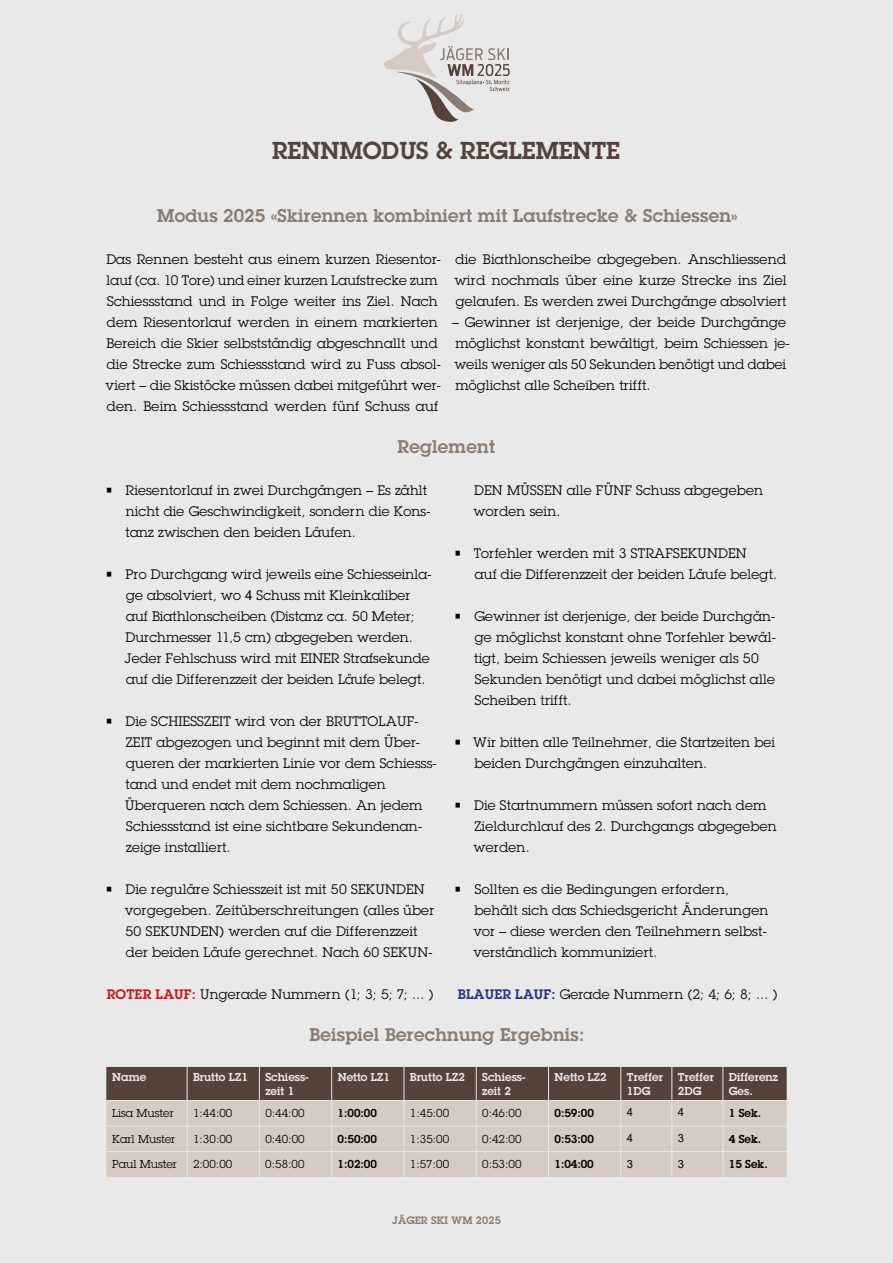
<style>
.page{position:relative;width:893px;height:1263px;background:#e9e9e9}
.page>*{position:absolute;margin:0;border:0;box-sizing:border-box;transform-origin:0 0}
.t1{font:600 24px "Lubalin Graph Std";color:#55433b}
.t2{font:600 18px "Lubalin Graph Std";letter-spacing:.015em;color:#897c72}
.t3{font:13.5px/21px "Lubalin Graph Std";letter-spacing:.015em;color:#000}
.t4{font:11.25px "Lubalin Graph Std";color:#000}
.t5{font:600 11.25px/13.5px "Lubalin Graph Std";color:#e9e9e9}
.t6{font:600 11.25px "Lubalin Graph Std";color:#000}
.t7{font:11.25px "Arial";color:#000}
.t8{font:600 10.5px "Lubalin Graph Std";letter-spacing:.015em;color:#897c72}
.s1{font-family:"Arial"}
.s2{font-weight:600;color:#cd1719}
.s3{font-weight:600;color:#283583}
</style>
<div class="page">
<svg style="left:383px;top:13px;width:127px;height:109px"></svg>
<svg style="left:106px;top:1067px;width:681px;height:110px;background:#afa39c"></svg>
<h1 class="t1" style="left:272px;top:135px;width:350px">RENNMODUS &amp; REGLEMENTE</h1>
<h2 class="t2" style="left:157px;top:204px;width:582px">Modus 2025 «Skirennen kombiniert mit Laufstrecke &amp; Schiessen»</h2>
<p class="t3" style="left:106px;top:249px;width:337px">Das Rennen besteht aus einem kurzen Riesentor&shy;lauf (ca. 10 Tore) und einer kurzen Laufstrecke zum Schiessstand und in Folge weiter ins Ziel. Nach dem Riesentorlauf werden in einem markierten Bereich die Skier selbstständig abgeschnallt und die Strecke zum Schiessstand wird zu Fuss absol&shy;viert – die Skistöcke müssen dabei mitgeführt wer&shy;den. Beim Schiessstand werden fünf Schuss auf</p>
<p class="t3" style="left:454px;top:249px;width:334px;text-align:justify">die Biathlonscheibe abgegeben. Anschliessend wird nochmals über eine kurze Strecke ins Ziel gelaufen. Es werden zwei Durchgänge absolviert</p>
<p class="t3" style="left:452px;top:312px;width:339px">– Gewinner ist derjenige, der beide Durchgänge möglichst konstant bewältigt, beim Schiessen je&shy;weils weniger als 50 Sekunden benötigt und dabei möglichst alle Scheiben trifft.</p>
<h2 class="t2" style="left:398px;top:435px;width:99px">Reglement</h2>
<p class="t3" style="left:126px;top:480px;width:306px;text-indent:-20px">• Riesentorlauf in zwei Durchgängen – Es zählt nicht die Geschwindigkeit, sondern die Kons&shy;tanz zwischen den beiden Läufen.</p>
<p class="t3" style="left:474px;top:480px;width:291px">DEN MÜSSEN alle FÜNF Schuss abgegeben worden sein.</p>
<p class="t3" style="left:475px;top:543px;width:304px;text-indent:-21px">• Torfehler werden mit 3 STRAFSEKUNDEN<br>auf die Differenzzeit der beiden Läufe belegt.</p>
<p class="t3" style="left:474px;top:606px;width:303px;text-indent:-20px">• Gewinner ist derjenige, der beide Durchgän&shy;ge möglichst konstant ohne Torfehler bewäl&shy;tigt, beim Schiessen jeweils weniger als 50<br>Sekunden benötigt und dabei möglichst alle Scheiben trifft.</p>
<p class="t3" style="left:474px;top:732px;width:302px;text-indent:-21px">• Wir bitten alle Teilnehmer, die Startzeiten bei beiden Durchgängen einzuhalten.</p>
<p class="t3" style="left:474px;top:795px;width:305px;text-indent:-20px">• Die Startnummern müssen sofort nach dem<br>Zieldurchlauf des 2. Durchgangs abgegeben werden.</p>
<p class="t3" style="left:473px;top:879px;width:296px;text-indent:-20px">• Sollten es die Bedingungen erfordern, behält sich das Schiedsgericht Änderungen vor – diese werden den Teilnehmern selbst&shy;verständlich kommuniziert.</p>
<p class="t3" style="left:125px;top:564px;width:309px;text-indent:-19px">• Pro Durchgang wird jeweils eine Schiesseinla&shy;ge absolviert, wo <span class="s1">4</span> Schuss mit Kleinkaliber auf Biathlonscheiben (Distanz ca. 50 Meter; Durchmesser 11,5 cm) abgegeben werden.<br>Jeder Fehlschuss wird mit EINER Strafsekunde auf die Differenzzeit der beiden Läufe belegt.</p>
<p class="t3" style="left:125px;top:711px;width:313px">Die SCHIESSZEIT wird von der BRUTTOLAUF-ZEIT abgezogen und beginnt mit dem Über&shy;queren der markierten Linie vor dem Schiesss&shy;tand und endet mit dem nochmaligen Überqueren nach dem Schiessen. An jedem Schiessstand ist eine sichtbare Sekundenan&shy;zeige installiert.</p>
<p class="t3" style="left:125px;top:879px;width:311px;text-indent:-20px">• Die reguläre Schiesszeit ist mit 50 SEKUNDEN vorgegeben. Zeitüberschreitungen (alles über 50 SEKUNDEN) werden auf die Differenzzeit der beiden Läufe gerechnet. Nach 60 SEKUN-</p>
<p class="t3" style="left:105px;top:711px;width:10px">•</p>
<p class="t3" style="left:107px;top:984px;width:328px"><span class="s2">ROTER LAUF:</span> Ungerade Nummern (1; 3; 5; 7; ... )</p>
<p class="t3" style="left:458px;top:984px;width:321px"><span class="s3">BLAUER LAUF:</span> Gerade Nummern (2; 4; 6; 8; ... )</p>
<h2 class="t2" style="left:309px;top:1023px;width:277px">Beispiel Berechnung Ergebnis:</h2>
<p class="t5" style="left:112px;top:1070px;width:35px">Name</p>
<p class="t5" style="left:193px;top:1070px;width:56px">Brutto LZ1</p>
<p class="t5" style="left:265px;top:1070px;width:45px">Schiess&shy;zeit 1</p>
<p class="t5" style="left:338px;top:1070px;width:54px">Netto LZ1</p>
<p class="t5" style="left:410px;top:1070px;width:56px">Brutto LZ2</p>
<p class="t5" style="left:482px;top:1070px;width:45px">Schiess&shy;zeit 2</p>
<p class="t5" style="left:554px;top:1070px;width:54px">Netto LZ2</p>
<p class="t5" style="left:627px;top:1070px;width:38px">Treffer<br>1DG</p>
<p class="t5" style="left:678px;top:1070px;width:38px">Treffer<br>2DG</p>
<p class="t5" style="left:729px;top:1070px;width:51px">Differenz<br>Ges.</p>
<p class="t4" style="left:112px;top:1106px;width:63px">Lisa Muster</p>
<p class="t4" style="left:193px;top:1106px;width:41px">1:44:00</p>
<p class="t4" style="left:265px;top:1106px;width:41px">0:44:00</p>
<p class="t6" style="left:338px;top:1106px;width:41px">1:00:00</p>
<p class="t4" style="left:410px;top:1106px;width:41px">1:45:00</p>
<p class="t4" style="left:482px;top:1106px;width:41px">0:46:00</p>
<p class="t6" style="left:554px;top:1106px;width:41px">0:59:00</p>
<p class="t6" style="left:729px;top:1106px;width:34px">1 Sek.</p>
<p class="t4" style="left:112px;top:1132px;width:65px">Karl Muster</p>
<p class="t4" style="left:193px;top:1132px;width:41px">1:30:00</p>
<p class="t4" style="left:265px;top:1132px;width:41px">0:40:00</p>
<p class="t6" style="left:338px;top:1131px;width:41px">0:50:00</p>
<p class="t4" style="left:410px;top:1132px;width:41px">1:35:00</p>
<p class="t4" style="left:482px;top:1132px;width:41px">0:42:00</p>
<p class="t6" style="left:554px;top:1131px;width:41px">0:53:00</p>
<p class="t6" style="left:729px;top:1131px;width:34px">4 Sek.</p>
<p class="t4" style="left:112px;top:1157px;width:66px">Paul Muster</p>
<p class="t4" style="left:193px;top:1157px;width:41px">2:00:00</p>
<p class="t4" style="left:265px;top:1157px;width:41px">0:58:00</p>
<p class="t6" style="left:338px;top:1157px;width:41px">1:02:00</p>
<p class="t4" style="left:410px;top:1157px;width:41px">1:57:00</p>
<p class="t4" style="left:482px;top:1157px;width:41px">0:53:00</p>
<p class="t6" style="left:554px;top:1157px;width:41px">1:04:00</p>
<p class="t7" style="left:627px;top:1156px;width:8px">3</p>
<p class="t7" style="left:678px;top:1156px;width:8px">3</p>
<p class="t6" style="left:729px;top:1157px;width:40px">15 Sek.</p>
<p class="t7" style="left:627px;top:1105px;width:8px">4</p>
<p class="t7" style="left:678px;top:1105px;width:8px">4</p>
<p class="t7" style="left:627px;top:1130px;width:8px">4</p>
<p class="t7" style="left:678px;top:1130px;width:8px">3</p>
<p class="t8" style="left:392px;top:1213px;width:110px">JÄGER SKI WM 2025</p>
</div>
